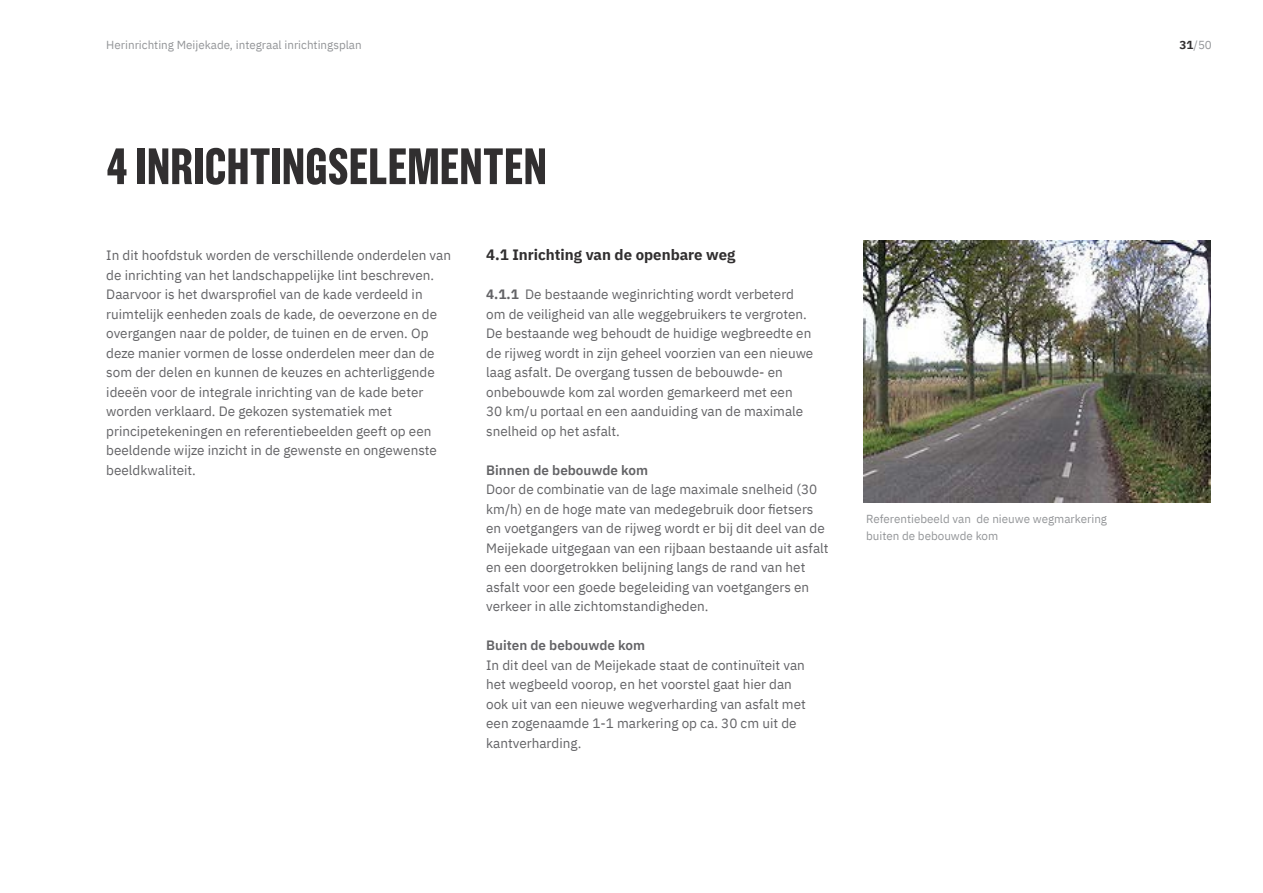
<style>
.page{position:relative;width:1263px;height:893px;background:#fff}
.page>*{position:absolute;margin:0;border:0;box-sizing:border-box;transform-origin:0 0}
.Kop_Hoofdstuk{font:700 51px "Grotzec Cond";color:#312f30}
.Kop_Paragraaf{font:700 15px "IBM Plex Sans";color:#312f30}
.Paragraaf{font:13.5px/19.5px "IBM Plex Sans";color:#636366}
.Beeld_onderschrift{font:11.7px/16.8px "IBM Plex Sans";color:#939598}
.s1{font-weight:700;color:#312f30}
.s2{font-weight:700}
.s3{font-weight:600}
</style>
<div class="page">
<img style="left:863px;top:241px;width:348px;height:261px">
<p class="Beeld_onderschrift" style="left:106px;top:36px;width:257px">Herinrichting Meijekade, integraal inrichtingsplan</p>
<p class="Beeld_onderschrift" style="left:1179px;top:36px;width:34px"><span class="s1">31</span>/50</p>
<p class="Kop_Hoofdstuk" style="left:106px;top:137px;width:442px">4 INRICHTINGSELEMENTEN</p>
<p class="Paragraaf" style="left:106px;top:245px;width:346px">In dit hoofdstuk worden de verschillende onderdelen van de inrichting van het landschappelijke lint beschreven.<br>Daarvoor is het dwarsprofiel van de kade verdeeld in ruimtelijk eenheden zoals de kade, de oeverzone en de overgangen naar de polder, de tuinen en de erven. Op deze manier vormen de losse onderdelen meer dan de som der delen en kunnen de keuzes en achterliggende ideeën voor de integrale inrichting van de kade beter worden verklaard. De gekozen systematiek met principetekeningen en referentiebeelden geeft op een beeldende wijze inzicht in de gewenste en ongewenste beeldkwaliteit.</p>
<p class="Kop_Paragraaf" style="left:486px;top:243px;width:251px">4.1 Inrichting van de openbare weg</p>
<p class="Paragraaf" style="left:486px;top:284px;width:329px"><span class="s2">4.1.1</span> De bestaande weginrichting wordt verbeterd om de veiligheid van alle weggebruikers te vergroten.<br>De bestaande weg behoudt de huidige wegbreedte en de rijweg wordt in zijn geheel voorzien van een nieuwe laag asfalt. De overgang tussen de bebouwde- en onbebouwde kom zal worden gemarkeerd met een<br>30 km/u portaal en een aanduiding van de maximale snelheid op het asfalt.</p>
<p class="Paragraaf" style="left:486px;top:459px;width:344px"><span class="s3">Binnen de bebouwde kom<br></span>Door de combinatie van de lage maximale snelheid (30 km/h) en de hoge mate van medegebruik door fietsers en voetgangers van de rijweg wordt er bij dit deel van de Meijekade uitgegaan van een rijbaan bestaande uit asfalt en een doorgetrokken belijning langs de rand van het asfalt voor een goede begeleiding van voetgangers en verkeer in alle zichtomstandigheden.</p>
<p class="Paragraaf" style="left:486px;top:635px;width:321px"><span class="s3">Buiten de bebouwde kom<br></span>In dit deel van de Meijekade staat de continuïteit van het wegbeeld voorop, en het voorstel gaat hier dan ook uit van een nieuwe wegverharding van asfalt met een zogenaamde 1-1 markering op ca. 30 cm uit de kantverharding.</p>
<p class="Beeld_onderschrift" style="left:866px;top:509px;width:242px">Referentiebeeld van de nieuwe wegmarkering buiten de bebouwde kom</p>
</div>
